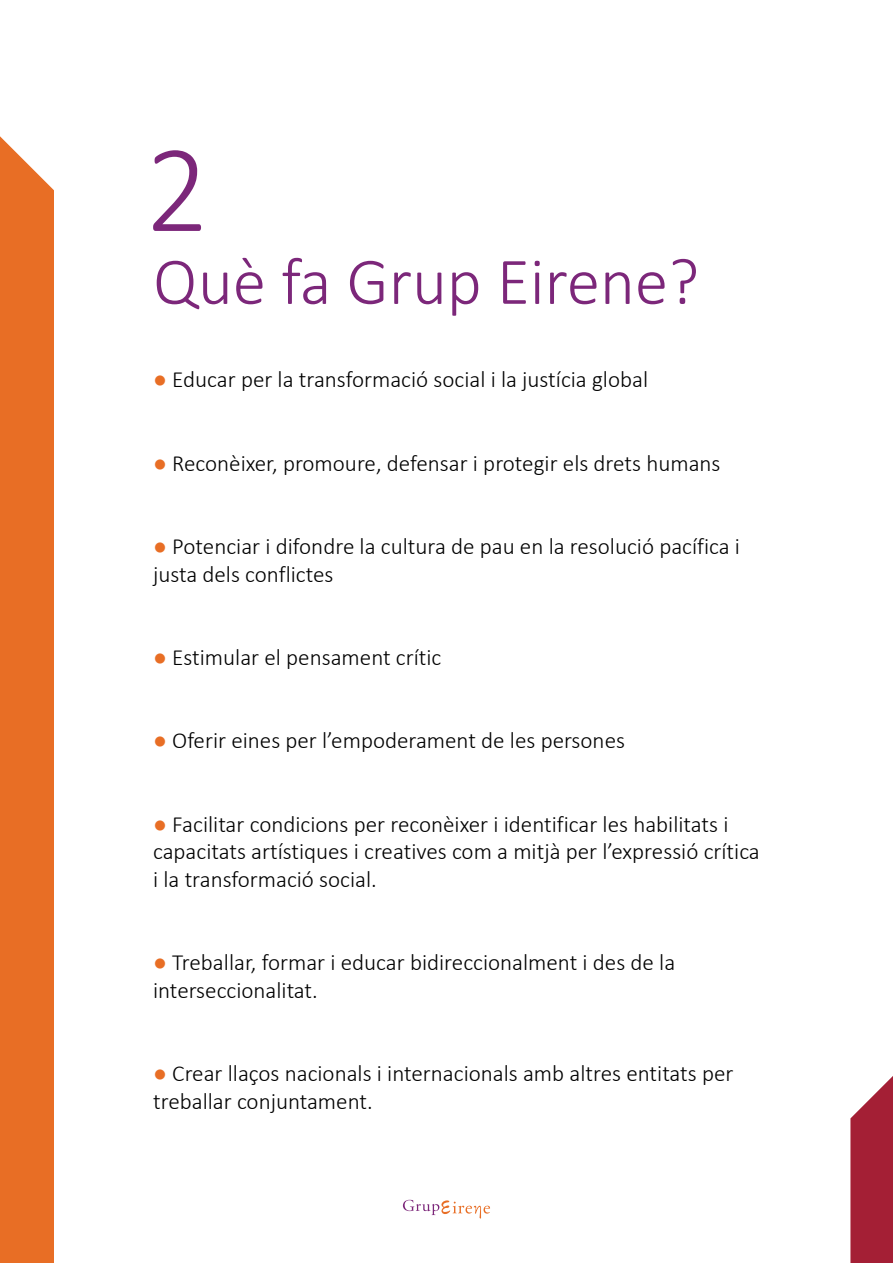
<style>
.page{position:relative;width:893px;height:1263px;background:#fff}
.page>*{position:absolute;margin:0;border:0;box-sizing:border-box;transform-origin:0 0}
.t1{font:300 126px "Calibri";color:#7c277a}
.t2{font:300 67.2px "Calibri";color:#7c277a}
.t3{font:300 23.1px/27.8px "Calibri";color:#000}
.s1{color:#e86e25}
</style>
<div class="page">
<div style="left:0;top:136px;width:54px;height:1127px;background:#e86e25"></div>
<svg style="left:850px;top:1076px;width:43px;height:187px;background:#af3a4d"></svg>
<svg style="left:403px;top:1200px;width:87px;height:19px"></svg>
<h1 class="t1" style="left:145px;top:111px;width:65px">2</h1>
<h2 class="t2" style="left:153px;top:240px;width:548px">Què fa Grup Eirene?</h2>
<p class="t3" style="left:153px;top:366px;width:496px"><span class="s1">●</span> Educar per la transformació social i la justícia global</p>
<p class="t3" style="left:153px;top:449px;width:569px"><span class="s1">●</span> Reconèixer, promoure, defensar i protegir els drets humans</p>
<p class="t3" style="left:153px;top:532px;width:588px"><span class="s1">●</span> Potenciar i difondre la cultura de pau en la resolució pacífica i justa dels conflictes</p>
<p class="t3" style="left:153px;top:643px;width:290px"><span class="s1">●</span> Estimular el pensament crític</p>
<p class="t3" style="left:153px;top:726px;width:473px"><span class="s1">●</span> Oferir eines per l’empoderament de les persones</p>
<p class="t3" style="left:153px;top:810px;width:608px"><span class="s1">●</span> Facilitar condicions per reconèixer i identificar les habilitats i capacitats artístiques i creatives com a mitjà per l’expressió crítica i la transformació social.</p>
<p class="t3" style="left:153px;top:949px;width:524px"><span class="s1">●</span> Treballar, formar i educar bidireccionalment i des de la interseccionalitat.</p>
<p class="t3" style="left:153px;top:1060px;width:582px"><span class="s1">●</span> Crear llaços nacionals i internacionals amb altres entitats per treballar conjuntament.</p>
</div>
